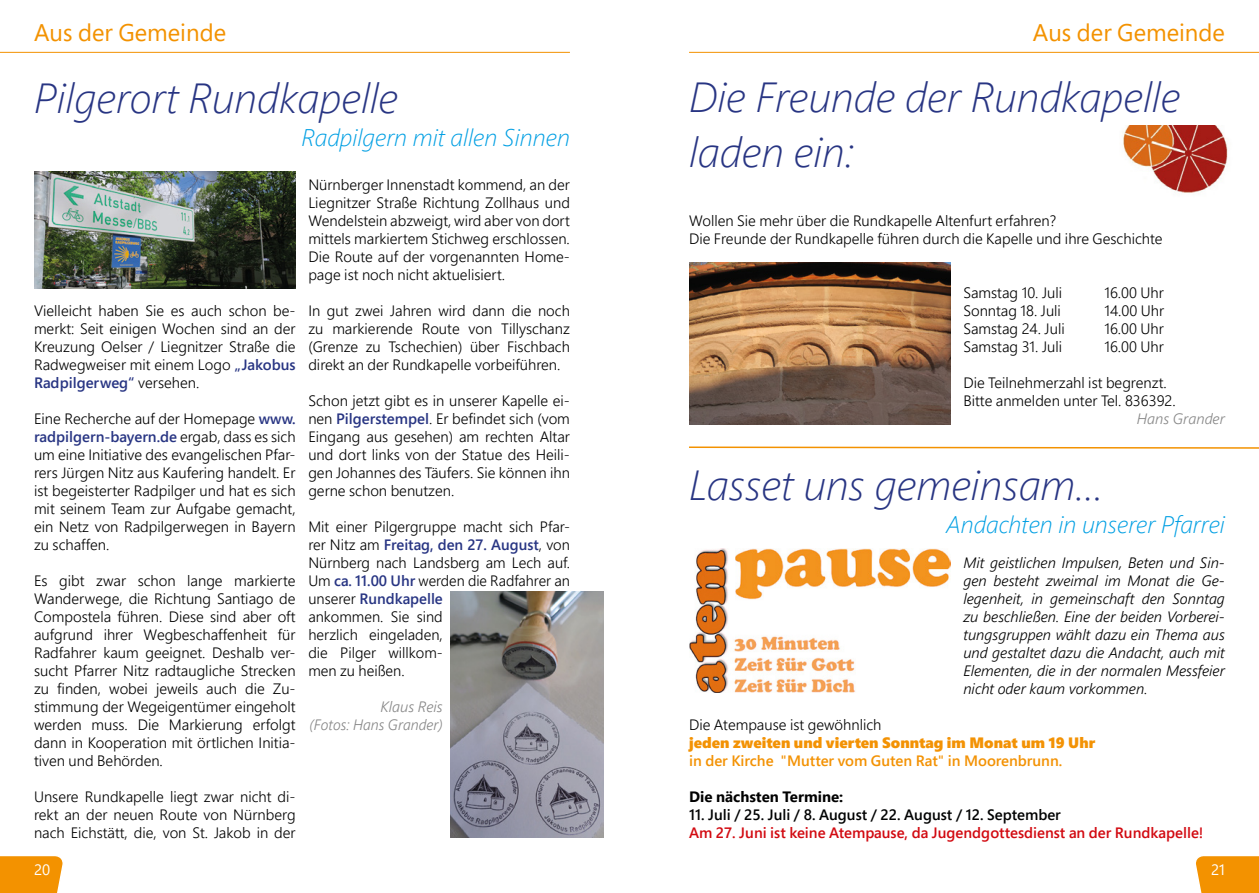
<style>
.page{position:relative;width:1259px;height:893px;background:#fff}
.page>*{position:absolute;margin:0;border:0;box-sizing:border-box;transform-origin:0 0}
.t1{font:italic 300 42px/54.6px "Segoe Pro";color:#283583}
.t2{font:italic 300 24px "Segoe Pro";color:#009fe3}
.t3{font:24px "Segoe Pro";color:#f39200}
.t4{font:300 15px/18px "Segoe Pro";color:#000;text-align:justify}
.t5{font:italic 300 15px/18px "Segoe Pro";color:#000;text-align:justify}
.t6{font:600 15px "Segoe Pro";color:#d20a11}
.t7{font:600 15px "Segoe Pro";color:#010202}
.t8{font:600 15px "Segoe Pro";color:#f39204}
.t9{font:900 15px "Segoe Pro";color:#f39204}
.t10{font:italic 300 15px/18px "Segoe Pro";color:#878787;text-align:right}
.t11{font:700 15px "Segoe Pro";color:#000}
.t12{font:15px "Segoe Pro";color:#fff}
.s1{font-weight:600;color:#283583}
</style>
<div class="page">
<hr style="left:689px;top:52px;width:570px;height:1px;background:#f39200">
<hr style="left:0;top:52px;width:570px;height:1px;background:#f39200">
<svg style="left:0;top:856px;width:63px;height:37px"></svg>
<svg style="left:1196px;top:856px;width:63px;height:37px"></svg>
<img style="left:1123px;top:125px;width:105px;height:68px">
<img style="left:689px;top:263px;width:261px;height:162px">
<img style="left:34px;top:171px;width:262px;height:117px">
<img style="left:450px;top:591px;width:153px;height:247px">
<img style="left:689px;top:549px;width:261px;height:144px">
<svg style="left:689px;top:446px;width:570px;height:3px"></svg>
<h2 class="t3" style="left:34px;top:16px;width:194px">Aus der Gemeinde</h2>
<h2 class="t3" style="left:1033px;top:16px;width:193px">Aus der Gemeinde</h2>
<h1 class="t1" style="left:689px;top:69px;width:493px">Die Freunde der Rundkapelle laden ein:</h1>
<h1 class="t1" style="left:34px;top:70px;width:366px">Pilgerort Rundkapelle</h1>
<h2 class="t2" style="left:301px;top:121px;width:270px">Radpilgern mit allen Sinnen</h2>
<p class="t4" style="left:34px;top:301px;width:263px">Vielleicht haben Sie es auch schon be&shy;merkt: Seit einigen Wochen sind an der Kreuzung Oelser / Liegnitzer Straße die Radwegweiser mit einem Logo <span class="s1">„Jakobus Radpilgerweg“</span> versehen.</p>
<p class="t4" style="left:34px;top:409px;width:263px">Eine Recherche auf der Homepage <span class="s1">www. radpilgern-bayern.de</span> ergab, dass es sich um eine Initiative des evangelischen Pfar&shy;rers Jürgen Nitz aus Kaufering handelt. Er ist begeisterter Radpilger und hat es sich mit seinem Team zur Aufgabe gemacht, ein Netz von Radpilgerwegen in Bayern zu schaffen.</p>
<p class="t4" style="left:34px;top:571px;width:263px">Es gibt zwar schon lange markierte Wanderwege, die Richtung Santiago de Compostela führen. Diese sind aber oft aufgrund ihrer Wegbeschaffenheit für Radfahrer kaum geeignet. Deshalb ver&shy;sucht Pfarrer Nitz radtaugliche Strecken zu finden, wobei jeweils auch die Zu&shy;stimmung der Wegeigentümer eingeholt werden muss. Die Markierung erfolgt dann in Kooperation mit örtlichen Initia&shy;tiven und Behörden.</p>
<p class="t4" style="left:34px;top:787px;width:263px">Unsere Rundkapelle liegt zwar nicht di&shy;rekt an der neuen Route von Nürnberg nach Eichstätt, die, von St. Jakob in der</p>
<p class="t4" style="left:308px;top:175px;width:263px">Nürnberger Innenstadt kommend, an der Liegnitzer Straße Richtung Zollhaus und Wendelstein abzweigt, wird aber von dort mittels markiertem Stichweg erschlossen.<br>Die Route auf der vorgenannten Home&shy;page ist noch nicht aktuelisiert.</p>
<p class="t4" style="left:308px;top:301px;width:263px">In gut zwei Jahren wird dann die noch zu markierende Route von Tillyschanz (Grenze zu Tschechien) über Fischbach direkt an der Rundkapelle vorbeiführen.</p>
<p class="t4" style="left:308px;top:391px;width:263px">Schon jetzt gibt es in unserer Kapelle ei&shy;nen <span class="s1">Pilgerstempel</span>. Er befindet sich (vom Eingang aus gesehen) am rechten Altar und dort links von der Statue des Heili&shy;gen Johannes des Täufers. Sie können ihn gerne schon benutzen.</p>
<p class="t4" style="left:308px;top:517px;width:263px;text-align:left">Mit einer Pilgergruppe macht sich Pfar&shy;rer Nitz am <span class="s1">Freitag, den 27. August</span>, von<br>Nürnberg nach Landsberg am Lech auf.<br>Um <span class="s1">ca. 11.00 Uhr</span> werden die Radfahrer an unserer <span class="s1">Rundkapelle<br></span>ankommen. Sie sind<br>herzlich eingeladen,<br>die Pilger willkom-<br>men zu heißen.</p>
<p class="t10" style="left:310px;top:697px;width:135px">Klaus Reis<br>(Fotos: Hans Grander)</p>
<p class="t4" style="left:689px;top:211px;width:475px">Wollen Sie mehr über die Rundkapelle Altenfurt erfahren?<br>Die Freunde der Rundkapelle führen durch die Kapelle und ihre Geschichte</p>
<p class="t4" style="left:963px;top:283px;width:100px">Samstag 10. Juli</p>
<p class="t4" style="left:1104px;top:283px;width:61px">16.00 Uhr</p>
<p class="t4" style="left:963px;top:301px;width:99px">Sonntag 18. Juli</p>
<p class="t4" style="left:1104px;top:301px;width:61px">14.00 Uhr</p>
<p class="t4" style="left:963px;top:319px;width:103px">Samstag 24. Juli</p>
<p class="t4" style="left:1104px;top:319px;width:61px">16.00 Uhr</p>
<p class="t4" style="left:963px;top:337px;width:100px">Samstag 31. Juli</p>
<p class="t4" style="left:1104px;top:337px;width:61px">16.00 Uhr</p>
<p class="t4" style="left:963px;top:373px;width:214px">Die Teilnehmerzahl ist begrenzt.<br>Bitte anmelden unter Tel. 836392.</p>
<p class="t10" style="left:1137px;top:409px;width:90px">Hans Grander</p>
<h1 class="t1" style="left:689px;top:457px;width:416px">Lasset uns gemeinsam...</h1>
<h2 class="t2" style="left:946px;top:508px;width:280px">Andachten in unserer Pfarrei</h2>
<p class="t5" style="left:963px;top:553px;width:263px">Mit geistlichen Impulsen, Beten und Sin&shy;gen besteht zweimal im Monat die Ge&shy;legenheit, in gemeinschaft den Sonntag zu beschließen. Eine der beiden Vorberei&shy;tungsgruppen wählt dazu ein Thema aus und gestaltet dazu die Andacht, auch mit Elementen, die in der normalen Messfeier nicht oder kaum vorkommen.</p>
<p class="t4" style="left:689px;top:715px;width:194px">Die Atempause ist gewöhnlich</p>
<p class="t9" style="left:689px;top:732px;width:408px">jeden zweiten und vierten Sonntag im Monat um 19 Uhr</p>
<p class="t8" style="left:689px;top:750px;width:375px">in der Kirche "Mutter vom Guten Rat" in Moorenbrunn.</p>
<p class="t11" style="left:689px;top:786px;width:156px">Die nächsten Termine:</p>
<p class="t7" style="left:689px;top:804px;width:373px">11. Juli / 25. Juli / 8. August / 22. August / 12. September</p>
<p class="t6" style="left:689px;top:822px;width:516px">Am 27. Juni ist keine Atempause, da Jugendgottesdienst an der Rundkapelle!</p>
<p class="t12" style="left:34px;top:859px;width:18px">20</p>
<p class="t12" style="left:1211px;top:859px;width:15px">21</p>
</div>
